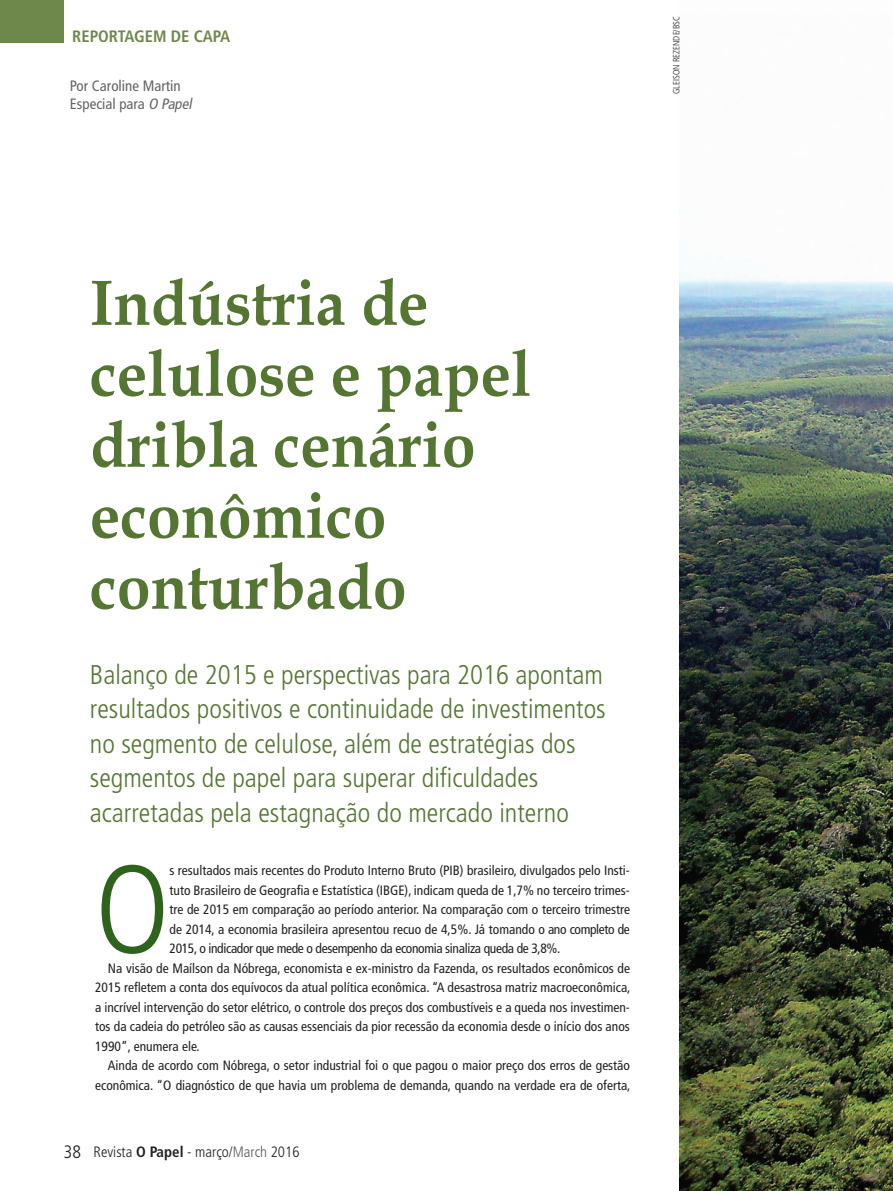
<style>
.page{position:relative;width:893px;height:1191px;background:#fff}
.page>*{position:absolute;margin:0;border:0;box-sizing:border-box;transform-origin:0 0}
.t1{font:300 condensed 125.25px "Frutiger LT Std";color:#2d631a}
.t2{font:700 64.5px/70.9px "Book Antiqua";color:#547632;scale:.94 1}
.t3{font:300 condensed 27px/34.5px "Frutiger LT Std";color:#547632}
.t4{font:300 condensed 18px "Frutiger LT Std";color:#231f20}
.t5{font:700 condensed 16.5px "Frutiger LT Std";color:#6e874a}
.t6{font:condensed 15px/18px "Frutiger LT Std";color:#636366}
.t7{font:300 condensed 15px "Frutiger LT Std";color:#231f20}
.t8{font:condensed 13.5px "Frutiger LT Std";color:#231f20}
.t9{font:condensed 13.5px "Frutiger LT Std";letter-spacing:-.025em;color:#231f20}
.t10{font:300 condensed 9px "Frutiger LT Std";color:#231f20}
.s1{font-style:italic}
.s2{font-weight:700}
.s3{color:#57585a}
</style>
<div class="page">
<div style="left:0;top:0;width:64px;height:43px;background:#6e874a"></div>
<img style="left:679px;top:273px;width:214px;height:918px">
<p class="t5" style="left:72px;top:27px;width:160px">REPORTAGEM DE CAPA</p>
<p class="t6" style="left:70px;top:77px;width:126px">Por Caroline Martin<br>Especial para <span class="s1">O Papel</span></p>
<p class="t10" style="left:671px;top:94px;width:79px;rotate:-90deg">GLEISON REZENDE/BSC</p>
<h2 class="t2" style="left:90px;top:268px;width:471px">Indústria de celulose e papel dribla cenário econômico conturbado</h2>
<p class="t3" style="left:90px;top:657px;width:517px">Balanço de 2015 e perspectivas para 2016 apontam resultados positivos e continuidade de investimentos no segmento de celulose, além de estratégias dos segmentos de papel para superar dificuldades acarretadas pela estagnação do mercado interno</p>
<h1 class="t1" style="left:95px;top:838px;width:76px">O</h1>
<p class="t8" style="left:170px;top:862px;width:462px">s resultados mais recentes do Produto Interno Bruto (PIB) brasileiro, divulgados pelo Insti-</p>
<p class="t8" style="left:170px;top:882px;width:462px">tuto Brasileiro de Geografia e Estatística (IBGE), indicam queda de 1,7% no terceiro trimes-</p>
<p class="t8" style="left:170px;top:901px;width:462px">tre de 2015 em comparação ao período anterior. Na comparação com o terceiro trimestre</p>
<p class="t8" style="left:170px;top:921px;width:462px">de 2014, a economia brasileira apresentou recuo de 4,5%. Já tomando o ano completo de</p>
<p class="t9" style="left:170px;top:940px;width:392px">2015, o indicador que mede o desempenho da economia sinaliza queda de 3,8%.</p>
<p class="t8" style="left:108px;top:960px;width:524px">Na visão de Maílson da Nóbrega, economista e ex-ministro da Fazenda, os resultados econômicos de</p>
<p class="t8" style="left:95px;top:979px;width:537px">2015 refletem a conta dos equívocos da atual política econômica. “A desastrosa matriz macroeconômica,</p>
<p class="t8" style="left:95px;top:999px;width:536px">a incrível intervenção do setor elétrico, o controle dos preços dos combustíveis e a queda nos investimen-</p>
<p class="t8" style="left:95px;top:1018px;width:536px">tos da cadeia do petróleo são as causas essenciais da pior recessão da economia desde o início dos anos</p>
<p class="t8" style="left:95px;top:1038px;width:106px">1990”, enumera ele.</p>
<p class="t8" style="left:108px;top:1057px;width:524px">Ainda de acordo com Nóbrega, o setor industrial foi o que pagou o maior preço dos erros de gestão</p>
<p class="t8" style="left:95px;top:1077px;width:537px">econômica. “O diagnóstico de que havia um problema de demanda, quando na verdade era de oferta,</p>
<h3 class="t4" style="left:64px;top:1141px;width:19px">38</h3>
<p class="t7" style="left:94px;top:1142px;width:208px">Revista <span class="s2">O Papel</span> - março/<span class="s3">March</span> 2016</p>
</div>
